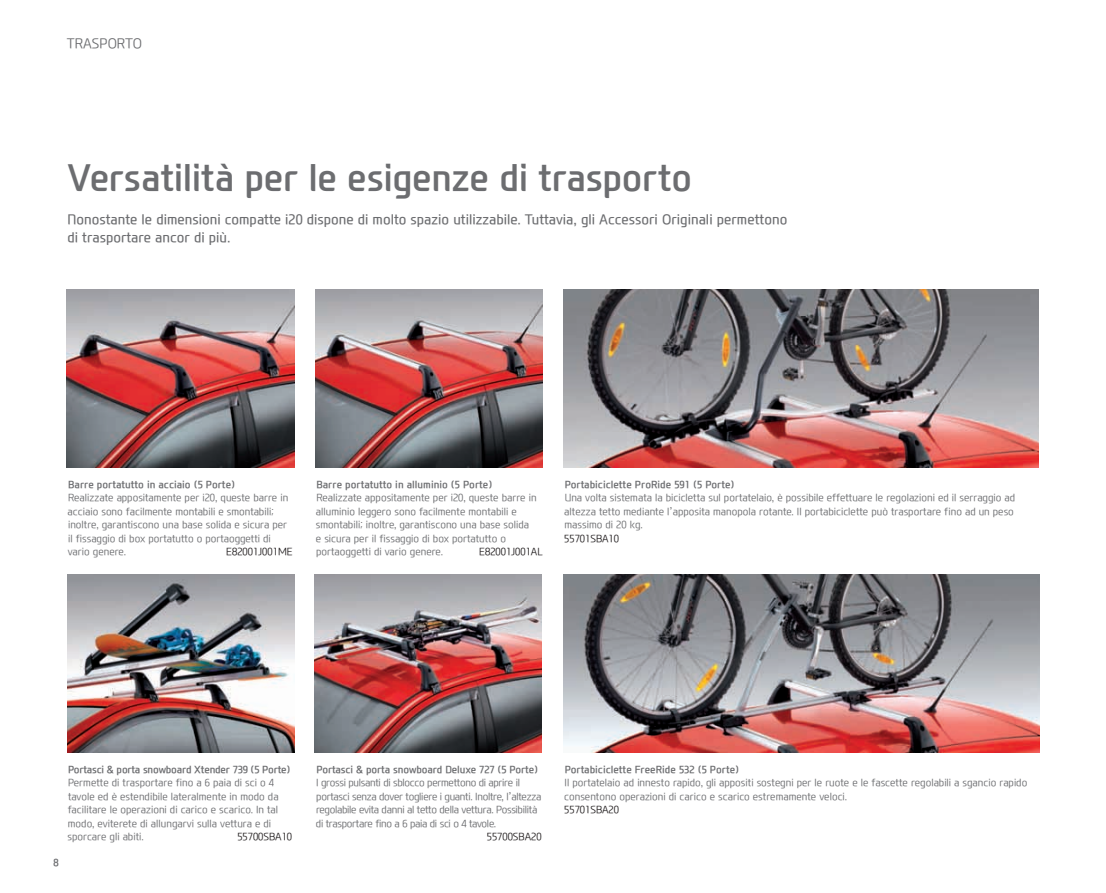
<style>
.page{position:relative;width:1106px;height:893px;background:#fff}
.page>*{position:absolute;margin:0;border:0;box-sizing:border-box;transform-origin:0 0}
.t1{font:700 36px "Modern H";letter-spacing:-.01em;color:#6c6d70}
.t2{font:500 13.5px/18px "Modern H";color:#6c6d70}
.t3{font:300 13.5px "Modern H";color:#6c6d70}
.t4{font:300 10.05px/13.5px "Modern H";color:#6c6d70}
.t5{font:300 10.05px/13.5px "Modern H";letter-spacing:-.03em;color:#6c6d70}
.t6{font:700 10.05px "Modern H";color:#6c6d70}
.t7{font:300 10.05px "Modern H";color:#231f20}
.t8{font:700 10.05px "Modern H";letter-spacing:-.02em;color:#6c6d70}
</style>
<div class="page">
<img style="left:67px;top:289px;width:227px;height:179px">
<img style="left:315px;top:289px;width:227px;height:179px">
<img style="left:67px;top:574px;width:227px;height:179px">
<img style="left:314px;top:574px;width:227px;height:179px">
<img style="left:563px;top:574px;width:476px;height:179px">
<img style="left:564px;top:289px;width:475px;height:179px">
<h2 class="t3" style="left:67px;top:35px;width:77px">TRASPORTO</h2>
<h1 class="t1" style="left:68px;top:152px;width:626px">Versatilità per le esigenze di trasporto</h1>
<h2 class="t2" style="left:67px;top:210px;width:721px">Nonostante le dimensioni compatte i20 dispone di molto spazio utilizzabile. Tuttavia, gli Accessori Originali permettono di trasportare ancor di più.</h2>
<p class="t6" style="left:68px;top:477px;width:169px">Barre portatutto in acciaio (5 Porte)</p>
<p class="t4" style="left:68px;top:491px;width:222px">Realizzate appositamente per i20, queste barre in acciaio sono facilmente montabili e smontabili; inoltre, garantiscono una base solida e sicura per il fissaggio di box portatutto o portaoggetti di vario genere.</p>
<p class="t7" style="left:226px;top:545px;width:68px">E82001J001ME</p>
<p class="t6" style="left:316px;top:477px;width:178px">Barre portatutto in alluminio (5 Porte)</p>
<p class="t4" style="left:316px;top:491px;width:222px">Realizzate appositamente per i20, queste barre in alluminio leggero sono facilmente montabili e smontabili; inoltre, garantiscono una base solida e sicura per il fissaggio di box portatutto o portaoggetti di vario genere.</p>
<p class="t7" style="left:479px;top:545px;width:65px">E82001J001AL</p>
<p class="t6" style="left:564px;top:477px;width:171px">Portabiciclette ProRide 591 (5 Porte)</p>
<p class="t4" style="left:564px;top:491px;width:452px">Una volta sistemata la bicicletta sul portatelaio, è possibile effettuare le regolazioni ed il serraggio ad altezza tetto mediante l’apposita manopola rotante. Il portabiciclette può trasportare fino ad un peso massimo di 20 kg.</p>
<p class="t7" style="left:564px;top:531px;width:56px">55701SBA10</p>
<p class="t6" style="left:54px;top:856px;width:7px">8</p>
<p class="t8" style="left:68px;top:762px;width:224px">Portasci &amp; porta snowboard Xtender 739 (5 Porte)</p>
<p class="t4" style="left:67px;top:776px;width:213px">Permette di trasportare fino a 6 paia di sci o 4 tavole ed è estendibile lateralmente in modo da facilitare le operazioni di carico e scarico. In tal modo, eviterete di allungarvi sulla vettura e di sporcare gli abiti.</p>
<p class="t7" style="left:237px;top:830px;width:56px">55700SBA10</p>
<p class="t6" style="left:316px;top:762px;width:223px">Portasci &amp; porta snowboard Deluxe 727 (5 Porte)</p>
<p class="t5" style="left:316px;top:776px;width:227px">I grossi pulsanti di sblocco permettono di aprire il portasci senza dover togliere i guanti. Inoltre, l’altezza regolabile evita danni al tetto della vettura. Possibilità di trasportare fino a 6 paia di sci o 4 tavole.</p>
<p class="t7" style="left:487px;top:830px;width:56px">55700SBA20</p>
<p class="t6" style="left:564px;top:762px;width:176px">Portabiciclette FreeRide 532 (5 Porte)</p>
<p class="t4" style="left:564px;top:776px;width:464px">Il portatelaio ad innesto rapido, gli appositi sostegni per le ruote e le fascette regolabili a sgancio rapido consentono operazioni di carico e scarico estremamente veloci.</p>
<p class="t7" style="left:564px;top:803px;width:56px">55701SBA20</p>
</div>
